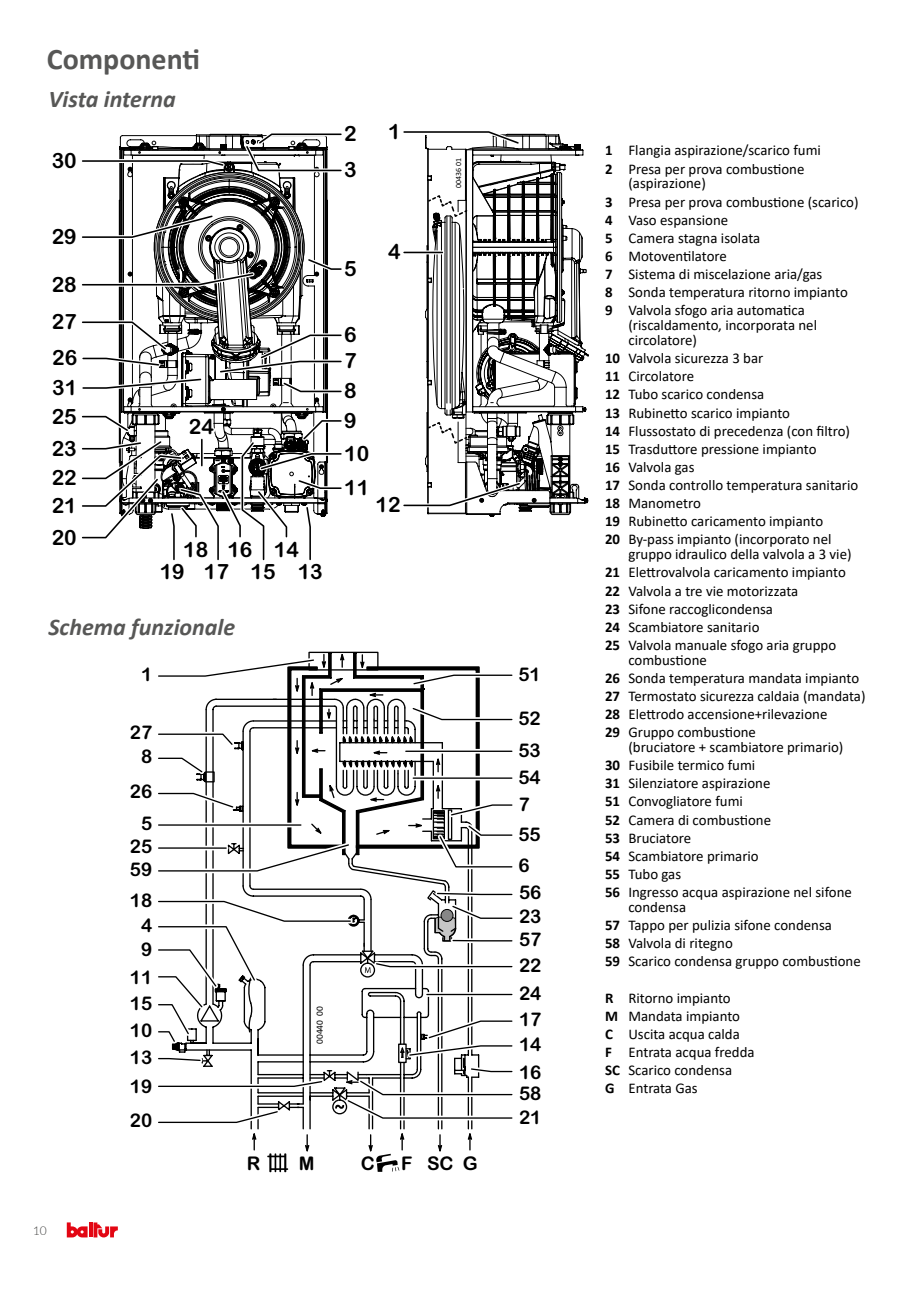
<style>
.page{position:relative;width:919px;height:1289px;background:#fff}
.page>*{position:absolute;margin:0;border:0;box-sizing:border-box;transform-origin:0 0}
.t1{font:700 30px "Calibri";color:#575756}
.t2{font:italic 700 24px "Calibri";color:#575756}
.t3{font:21px/22.8px "Arial Rounded MT Bold";color:#000}
.t4{font:18.9px/27px "Arial Rounded MT Bold";color:#000}
.t5{font:14.85px/18.1px "Calibri";color:#000}
.t6{font:300 12px "Lato";color:#3c3c3b}
.t7{font:9.45px "Calibri";color:#000}
.t8{font:7.95px "Calibri";color:#000}
.s1{font-weight:700}
</style>
<div class="page">
<svg style="left:67px;top:1222px;width:51px;height:15px"></svg>
<svg style="left:524px;top:133px;width:65px;height:383px"></svg>
<svg style="left:81px;top:131px;width:440px;height:430px"></svg>
<div style="left:308px;top:651px;width:70px;height:19px;border:1px solid #000"></div>
<svg style="left:250px;top:1127px;width:223px;height:46px"></svg>
<svg style="left:158px;top:658px;width:355px;height:465px"></svg>
<h1 class="t1" style="left:47px;top:38px;width:155px">Componenti</h1>
<h2 class="t2" style="left:48px;top:82px;width:129px">Vista interna</h2>
<h3 class="t3" style="left:52px;top:149px;width:27px">30</h3>
<h3 class="t3" style="left:52px;top:225px;width:27px">29</h3>
<h3 class="t3" style="left:52px;top:272px;width:27px">28</h3>
<h3 class="t3" style="left:52px;top:310px;width:27px">27</h3>
<h3 class="t3" style="left:52px;top:343px;width:27px;line-height:29.5px">26<br>31</h3>
<h3 class="t3" style="left:52px;top:404px;width:27px">25</h3>
<h3 class="t3" style="left:52px;top:436px;width:27px">23</h3>
<h3 class="t3" style="left:52px;top:466px;width:27px">22</h3>
<h3 class="t3" style="left:52px;top:489px;width:27px;line-height:31.7px">21<br>20</h3>
<h3 class="t3" style="left:189px;top:415px;width:27px">24</h3>
<h3 class="t3" style="left:160px;top:537px;width:117px;text-align:center">18 16<br>19 17 15</h3>
<h3 class="t3" style="left:298px;top:537px;width:27px;text-indent:-24px">14<br>13</h3>
<h2 class="t2" style="left:48px;top:610px;width:188px">Schema funzionale</h2>
<p class="t4" style="left:141px;top:660px;width:13px">1</p>
<p class="t4" style="left:130px;top:718px;width:24px">27</p>
<p class="t4" style="left:141px;top:742px;width:13px">8</p>
<p class="t4" style="left:130px;top:777px;width:24px">26</p>
<p class="t4" style="left:130px;top:811px;width:24px;line-height:23px;text-align:center">5<br>25</p>
<p class="t4" style="left:130px;top:853px;width:24px;line-height:30.6px">59<br>18</p>
<p class="t4" style="left:141px;top:911px;width:13px">4</p>
<p class="t4" style="left:141px;top:936px;width:13px">9</p>
<p class="t4" style="left:130px;top:963px;width:24px">11</p>
<p class="t4" style="left:130px;top:989px;width:24px;text-align:justify">15<br>10<br>13</p>
<p class="t4" style="left:130px;top:1072px;width:24px">19</p>
<p class="t4" style="left:130px;top:1106px;width:24px">20</p>
<p class="t7" style="left:314px;top:1043px;width:39px;rotate:-90deg">00440 00</p>
<h3 class="t3" style="left:344px;top:122px;width:14px">2</h3>
<h3 class="t3" style="left:344px;top:158px;width:14px">3</h3>
<h3 class="t3" style="left:388px;top:120px;width:14px">1</h3>
<h3 class="t3" style="left:344px;top:257px;width:14px">5</h3>
<h3 class="t3" style="left:388px;top:240px;width:14px">4</h3>
<h3 class="t3" style="left:344px;top:323px;width:14px">6</h3>
<h3 class="t3" style="left:344px;top:349px;width:14px">7</h3>
<h3 class="t3" style="left:344px;top:379px;width:14px">8</h3>
<h3 class="t3" style="left:344px;top:403px;width:27px;line-height:33.6px">9<br>10<br>11</h3>
<h3 class="t3" style="left:375px;top:493px;width:27px">12</h3>
<p class="t8" style="left:453px;top:188px;width:31px;rotate:-90deg">00436 01</p>
<p class="t6" style="left:33px;top:1223px;width:15px">10</p>
<p class="t4" style="left:247px;top:1149px;width:15px">R</p>
<p class="t4" style="left:299px;top:1149px;width:17px">M</p>
<p class="t4" style="left:361px;top:1149px;width:15px">C</p>
<p class="t4" style="left:401px;top:1149px;width:78px">F SCG</p>
<p class="t4" style="left:518px;top:661px;width:24px">51</p>
<p class="t4" style="left:518px;top:705px;width:24px">52</p>
<p class="t4" style="left:518px;top:736px;width:24px">53</p>
<p class="t4" style="left:518px;top:763px;width:24px">54</p>
<p class="t4" style="left:518px;top:789px;width:24px;line-height:29.8px">7<br>55</p>
<p class="t4" style="left:518px;top:852px;width:13px">6</p>
<p class="t4" style="left:519px;top:878px;width:24px">56</p>
<p class="t4" style="left:519px;top:925px;width:24px;line-height:26.4px">57<br>22</p>
<p class="t4" style="left:519px;top:902px;width:24px">23</p>
<p class="t4" style="left:519px;top:979px;width:24px">24</p>
<p class="t4" style="left:519px;top:1030px;width:24px;line-height:27.9px">14<br>16</p>
<p class="t4" style="left:519px;top:1005px;width:24px">17</p>
<p class="t4" style="left:519px;top:1081px;width:24px;line-height:23.4px">58<br>21</p>
<p class="t5" style="left:605px;top:141px;width:217px"><span class="s1">1</span> Flangia aspirazione/scarico fumi<br><span class="s1">2</span> Presa per prova combustione</p>
<p class="t5" style="left:605px;top:174px;width:255px;text-indent:23px">(aspirazione)<br><span class="s1">3</span> Presa per prova combustione (scarico)<br><span class="s1">4</span> Vaso espansione<br><span class="s1">5</span> Camera stagna isolata<br><span class="s1">6</span> Motoventilatore<br><span class="s1">7</span> Sistema di miscelazione aria/gas<br><span class="s1">8</span> Sonda temperatura ritorno impianto<br><span class="s1">9</span> Valvola sfogo aria automatica</p>
<p class="t5" style="left:628px;top:317px;width:190px;line-height:14.9px">(riscaldamento, incorporata nel circolatore)</p>
<p class="t5" style="left:605px;top:349px;width:255px"><span class="s1">10</span> Valvola sicurezza 3 bar<br><span class="s1">11</span> Circolatore<br><span class="s1">12</span> Tubo scarico condensa<br><span class="s1">13</span> Rubinetto scarico impianto<br><span class="s1">14</span> Flussostato di precedenza (con filtro)<br><span class="s1">15</span> Trasduttore pressione impianto<br><span class="s1">16</span> Valvola gas<br><span class="s1">17</span> Sonda controllo temperatura sanitario<br><span class="s1">18</span> Manometro<br><span class="s1">19</span> Rubinetto caricamento impianto<br><span class="s1">20</span> By-pass impianto (incorporato nel</p>
<p class="t5" style="left:605px;top:545px;width:248px;text-indent:23px">gruppo idraulico della valvola a 3 vie)<br><span class="s1">21</span> Elettrovalvola caricamento impianto <span class="s1">22</span> Valvola a tre vie motorizzata<br><span class="s1">23</span> Sifone raccoglicondensa<br><span class="s1">24</span> Scambiatore sanitario<br><span class="s1">25</span> Valvola manuale sfogo aria gruppo</p>
<p class="t5" style="left:605px;top:650px;width:262px;text-indent:23px">combustione<br><span class="s1">26</span> Sonda temperatura mandata impianto<br><span class="s1">27</span> Termostato sicurezza caldaia (mandata)<br><span class="s1">28</span> Elettrodo accensione+rilevazione<br><span class="s1">29</span> Gruppo combustione</p>
<p class="t5" style="left:605px;top:737px;width:248px;text-indent:23px">(bruciatore + scambiatore primario)<br><span class="s1">30</span> Fusibile termico fumi<br><span class="s1">31</span> Silenziatore aspirazione<br><span class="s1">51</span> Convogliatore fumi<br><span class="s1">52</span> Camera di combustione<br><span class="s1">53</span> Bruciatore<br><span class="s1">54</span> Scambiatore primario<br><span class="s1">55</span> Tubo gas<br><span class="s1">56</span> Ingresso acqua aspirazione nel sifone</p>
<p class="t5" style="left:605px;top:897px;width:257px;text-indent:23px">condensa<br><span class="s1">57</span> Tappo per pulizia sifone condensa<br><span class="s1">58</span> Valvola di ritegno<br><span class="s1">59</span> Scarico condensa gruppo combustione</p>
<p class="t5" style="left:605px;top:988px;width:151px"><span class="s1">R</span> Ritorno impianto<br><span class="s1">M</span> Mandata impianto<br><span class="s1">C</span> Uscita acqua calda<br><span class="s1">F</span> Entrata acqua fredda<br><span class="s1">SC</span> Scarico condensa<br><span class="s1">G</span> Entrata Gas</p>
</div>
